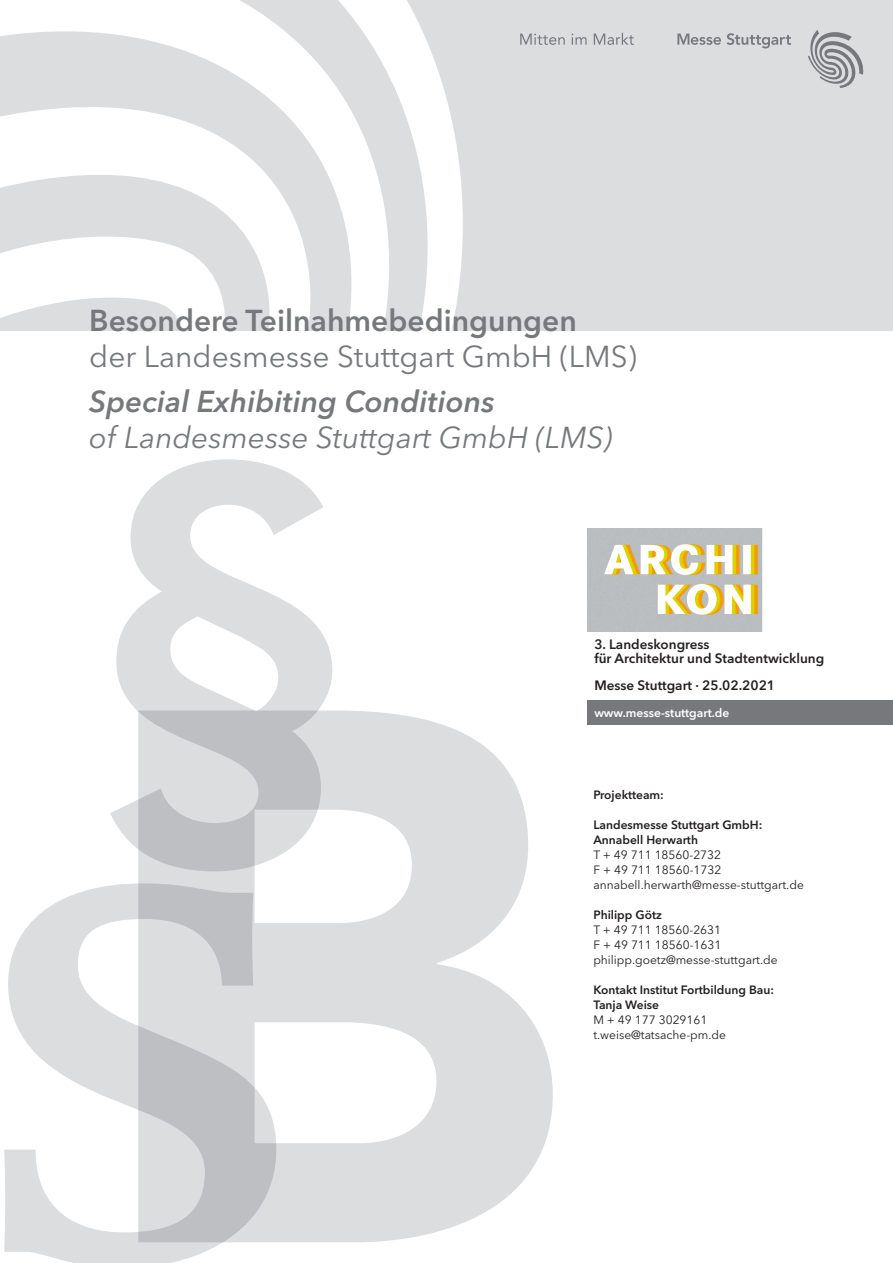
<style>
.page{position:relative;width:893px;height:1263px;background:#fff}
.page>*{position:absolute;margin:0;border:0;box-sizing:border-box;transform-origin:0 0}
.t1{font:30px "Avenir Next LT Pro";color:#76787b}
.t2{font:italic 30px "Avenir Next LT Pro";color:#76787b}
.t3{font:600 30px "Avenir Next LT Pro";color:#76787b}
.t4{font:italic 600 30px "Avenir Next LT Pro";color:#76787b}
.t5{font:600 13.5px/13.5px "Avenir Next LT Pro";color:#231f20}
.t6{font:12px/15px "Avenir Next LT Pro";color:#231f20}
.t7{font:600 12px/15px "Avenir Next LT Pro";color:#231f20}
.t8{font:600 12px "Avenir Next LT Pro";color:#fff}
</style>
<div class="page">
<svg style="left:138px;top:710px;width:415px;height:532px;fill:#dcdddf"></svg>
<svg style="left:110px;top:459px;width:222px;height:412px;fill:#dcdddf"></svg>
<svg style="left:4px;top:883px;width:272px;height:380px;fill:#dcdddf"></svg>
<div style="left:0;top:0;width:893px;height:331px;background:#dcdddf"></div>
<svg style="left:0;top:0;width:463px;height:331px;fill:#fff"></svg>
<svg style="left:727px;top:33px;width:64px;height:15px"></svg>
<svg style="left:808px;top:30px;width:55px;height:58px"></svg>
<svg style="left:677px;top:34px;width:44px;height:11px"></svg>
<svg style="left:571px;top:34px;width:16px;height:11px"></svg>
<svg style="left:594px;top:33px;width:40px;height:12px"></svg>
<svg style="left:520px;top:34px;width:45px;height:11px"></svg>
<div style="left:587px;top:701px;width:306px;height:24px;background:#76787b"></div>
<svg style="left:658px;top:584px;width:100px;height:31px"></svg>
<svg style="left:604px;top:544px;width:154px;height:31px"></svg>
<h1 class="t3" style="left:89px;top:302px;width:489px">Besondere Teilnahmebedingungen</h1>
<h1 class="t1" style="left:89px;top:339px;width:549px">der Landesmesse Stuttgart GmbH (LMS)</h1>
<h1 class="t4" style="left:89px;top:383px;width:407px">Special Exhibiting Conditions</h1>
<h1 class="t2" style="left:89px;top:420px;width:525px">of Landesmesse Stuttgart GmbH (LMS)</h1>
<p class="t5" style="left:594px;top:638px;width:231px">3. Landeskongress<br>für Architektur und Stadtentwicklung</p>
<p class="t5" style="left:594px;top:678px;width:182px">Messe Stuttgart · 25.02.2021</p>
<p class="t8" style="left:594px;top:705px;width:137px">www.messe-stuttgart.de</p>
<p class="t7" style="left:593px;top:787px;width:72px">Projektteam:</p>
<p class="t7" style="left:593px;top:817px;width:171px">Landesmesse Stuttgart GmbH:<br>Annabell Herwarth</p>
<p class="t6" style="left:593px;top:847px;width:212px">T + 49 711 18560-2732<br>F + 49 711 18560-1732 annabell.herwarth@messe-stuttgart.de</p>
<p class="t7" style="left:593px;top:907px;width:70px">Philipp Götz</p>
<p class="t6" style="left:593px;top:922px;width:186px">T + 49 711 18560-2631<br>F + 49 711 18560-1631 philipp.goetz@messe-stuttgart.de</p>
<p class="t7" style="left:593px;top:982px;width:182px">Kontakt Institut Fortbildung Bau:<br>Tanja Weise</p>
<p class="t6" style="left:593px;top:1012px;width:134px">M + 49 177 3029161 t.weise@tatsache-pm.de</p>
</div>
